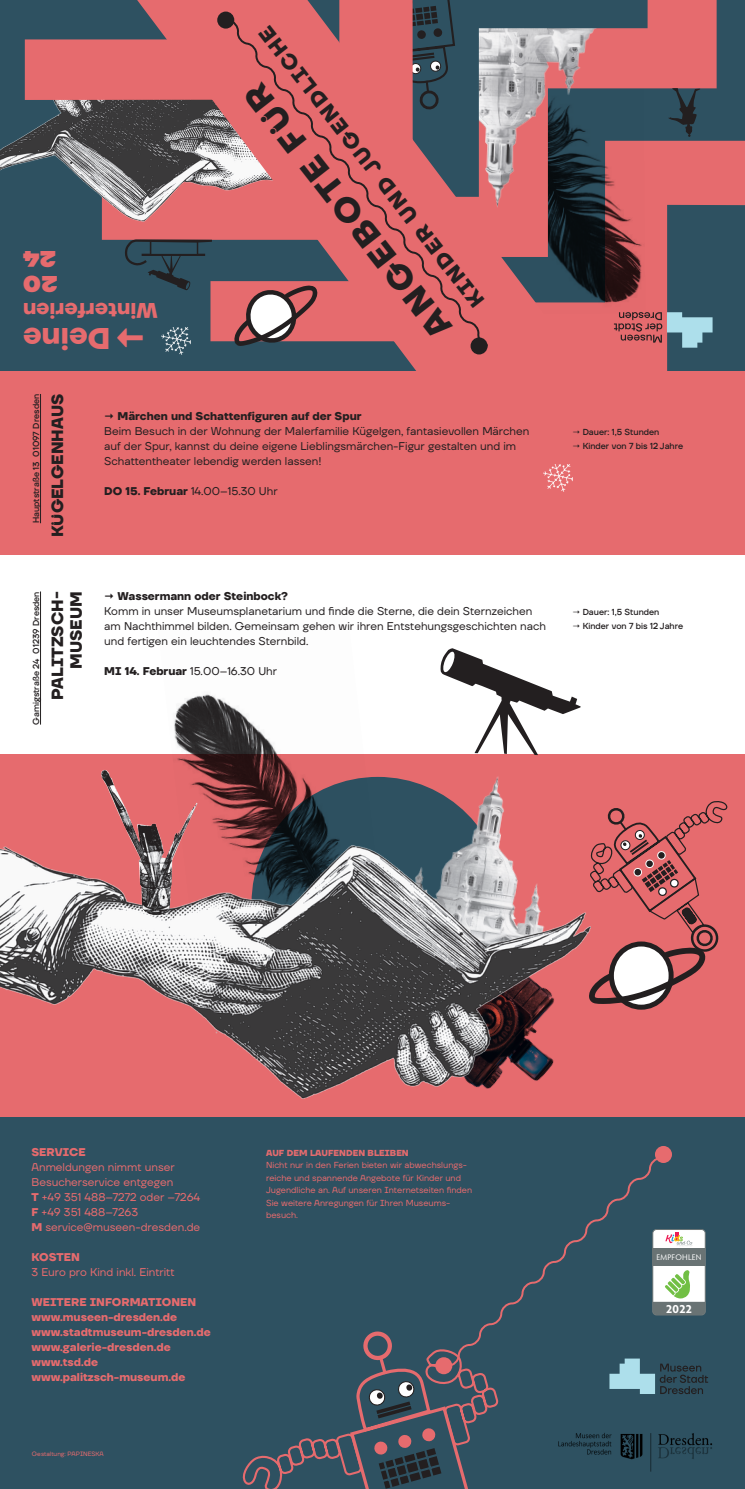
<style>
.page{position:relative;width:745px;height:1489px;background:#fff}
.page>*{position:absolute;margin:0;border:0;box-sizing:border-box;transform-origin:0 0}
.t1{font:900 36.25px "TT Firs Neue";color:#e66b6e}
.t2{font:700 34.12px "TT Firs Neue";color:#231f20}
.t3{font:700 30px "TT Firs Neue";color:#e66b6e}
.t4{font:900 22.5px/25px "TT Firs Neue";color:#e66b6e}
.t5{font:700 21.25px "TT Firs Neue";color:#231f20}
.t6{font:700 21.25px "TT Firs Neue";color:#e66b6e}
.t7{font:700 16.25px/18.8px "TT Firs Neue";color:#231f20;text-align:right}
.t8{font:700 11.88px "Hypatia Sans Pro";color:#fff}
.t9{font:11.25px/15px "TT Firs Neue";color:#231f20}
.t10{font:700 11.25px/15px "TT Firs Neue";color:#e66b6e}
.t11{font:11.25px/15px "TT Firs Neue";color:#e66b6e}
.t12{font:700 11.25px "TT Firs Neue";color:#231f20}
.t13{font:8.75px/12.5px "TT Firs Neue";color:#e66b6e}
.t14{font:500 8.75px "TT Firs Neue";color:#231f20}
.t15{font:700 8.75px "TT Firs Neue";color:#e66b6e}
.t16{font:8.12px "Hypatia Sans Pro";letter-spacing:.03em;color:#fff}
.t17{font:6.25px "TT Firs Neue";color:#e66b6e}
.s1{font-weight:700}
</style>
<div class="page">
<div style="left:0;top:1116px;width:744px;height:372px;background:#2e5161"></div>
<svg style="left:609px;top:1363px;width:98px;height:30px"></svg>
<img style="left:558px;top:1433px;width:154px;height:39px">
<svg style="left:662px;top:1229px;width:43px;height:86px;background:#b5bfb2"></svg>
<svg style="left:0;top:0;width:744px;height:371px;background:#575663"></svg>
<svg style="left:0;top:0;width:716px;height:341px;background:#885c65"></svg>
<svg style="left:0;top:0;width:647px;height:281px;background:#62525d"></svg>
<img style="left:0;top:100px;width:137px;height:127px">
<svg style="left:0;top:0;width:137px;height:100px;background:#895d67"></svg>
<svg style="left:667px;top:88px;width:33px;height:49px;background:#2b424e"></svg>
<svg style="left:613px;top:191px;width:131px;height:180px;background:#785c66"></svg>
<svg style="left:137px;top:0;width:450px;height:371px;background:#93676d"></svg>
<svg style="left:124px;top:239px;width:88px;height:51px;background:#2e4754"></svg>
<div style="left:0;top:754px;width:744px;height:362px;background:#e66b6e"></div>
<div style="left:0;top:371px;width:744px;height:184px;background:#e66b6e"></div>
<svg style="left:242px;top:1331px;width:256px;height:157px"></svg>
<svg style="left:446px;top:1158px;width:216px;height:209px"></svg>
<div style="left:654px;top:1145px;width:17px;height:17px;background:#e66b6e;border-radius:50%"></div>
<div style="left:435px;top:1356px;width:17px;height:18px;background:#e66b6e;border-radius:50%"></div>
<img style="left:386px;top:776px;width:117px;height:29px">
<img style="left:174px;top:694px;width:210px;height:111px">
<img style="left:0;top:805px;width:590px;height:312px">
<img style="left:93px;top:766px;width:120px;height:160px">
<div style="left:608px;top:941px;width:65px;height:68px;border:5px solid #231f20;border-radius:50%"></div>
<svg style="left:588px;top:801px;width:139px;height:203px"></svg>
<svg style="left:440px;top:648px;width:140px;height:107px"></svg>
<img style="left:161px;top:327px;width:29px;height:27px">
<img style="left:543px;top:464px;width:29px;height:28px">
<hr style="left:40px;top:591px;width:1px;height:133px;background:#231f20">
<svg style="left:226px;top:18px;width:263px;height:330px;background:#be696e"></svg>
<div style="left:470px;top:337px;width:17px;height:17px;background:#231f20;border-radius:50%"></div>
<div style="left:217px;top:12px;width:17px;height:17px;background:#231f20;border-radius:50%"></div>
<hr style="left:40px;top:394px;width:1px;height:129px;background:#231f20">
<h3 class="t4" style="left:58px;top:296px;width:36px;rotate:-180deg">20<br>24</h3>
<h3 class="t6" style="left:158px;top:325px;width:136px;rotate:-180deg">Winterferien</h3>
<h3 class="t3" style="left:110px;top:359px;width:89px;rotate:-180deg">Deine</h3>
<h1 class="t1" style="left:146px;top:362px;width:34px;rotate:-180deg">→</h1>
<h3 class="t5" style="left:468px;top:314px;width:352px;rotate:-128deg">KINDER UND JUGENDLICHE</h3>
<h2 class="t2" style="left:425px;top:347px;width:314px;rotate:-128deg">ANGEBOTE FÜR</h2>
<p class="t14" style="left:30px;top:523px;width:131px;rotate:-90deg">Hauptstraße 13 01097 Dresden</p>
<h3 class="t7" style="left:48px;top:537px;width:145px;rotate:-90deg">KÜGELGENHAUS</h3>
<p class="t14" style="left:30px;top:724px;width:135px;rotate:-90deg">Gamigstraße 24 01239 Dresden</p>
<h3 class="t7" style="left:48px;top:700px;width:110px;rotate:-90deg">PALITZSCH-<br>MUSEUM</h3>
<p class="t12" style="left:104px;top:408px;width:258px">→ Märchen und Schattenfiguren auf der Spur</p>
<p class="t9" style="left:104px;top:423px;width:426px">Beim Besuch in der Wohnung der Malerfamilie Kügelgen, fantasievollen Märchen auf der Spur, kannst du deine eigene Lieblingsmärchen-Figur gestalten und im<br>Schattentheater lebendig werden lassen!</p>
<p class="t9" style="left:104px;top:483px;width:175px"><span class="s1">DO 15. Februar</span> 14.00–15.30 Uhr</p>
<p class="t12" style="left:104px;top:588px;width:185px">→ Wassermann oder Steinbock?</p>
<p class="t9" style="left:104px;top:603px;width:443px">Komm in unser Museumsplanetarium und finde die Sterne, die dein Sternzeichen am Nachthimmel bilden. Gemeinsam gehen wir ihren Entstehungsgeschichten nach und fertigen ein leuchtendes Sternbild.</p>
<p class="t9" style="left:104px;top:663px;width:174px"><span class="s1">MI 14. Februar</span> 15.00–16.30 Uhr</p>
<p class="t14" style="left:572px;top:426px;width:88px">→ Dauer: 1,5 Stunden</p>
<p class="t14" style="left:572px;top:440px;width:112px">→ Kinder von 7 bis 12 Jahre</p>
<p class="t14" style="left:572px;top:606px;width:88px">→ Dauer: 1,5 Stunden</p>
<p class="t14" style="left:572px;top:620px;width:112px">→ Kinder von 7 bis 12 Jahre</p>
<p class="t10" style="left:31px;top:1144px;width:56px">SERVICE</p>
<p class="t11" style="left:31px;top:1158px;width:170px">Anmeldungen nimmt unser<br>Besucherservice entgegen<br><span class="s1">T</span> +49 351 488–7272 oder –7264<br><span class="s1">F</span> +49 351 488–7263<br><span class="s1">M</span> service@museen-dresden.de</p>
<p class="t10" style="left:31px;top:1249px;width:50px">KOSTEN</p>
<p class="t11" style="left:31px;top:1263px;width:144px">3 Euro pro Kind inkl. Eintritt</p>
<p class="t10" style="left:31px;top:1294px;width:181px">WEITERE INFORMATIONEN www.museen-dresden.de www.stadtmuseum-dresden.de www.galerie-dresden.de www.tsd.de www.palitzsch-museum.de</p>
<p class="t17" style="left:32px;top:1449px;width:73px">Gestaltung: PAPINESKA</p>
<p class="t15" style="left:266px;top:1146px;width:144px">AUF DEM LAUFENDEN BLEIBEN</p>
<p class="t13" style="left:266px;top:1158px;width:207px">Nicht nur in den Ferien bieten wir abwechslungs&shy;reiche und spannende Angebote für Kinder und Jugendliche an. Auf unseren Internetseiten finden Sie weitere Anregungen für Ihren Museums&shy;besuch.</p>
<p class="t16" style="left:656px;top:1251px;width:47px">EMPFOHLEN</p>
<p class="t8" style="left:665px;top:1300px;width:28px">2022</p>
</div>
